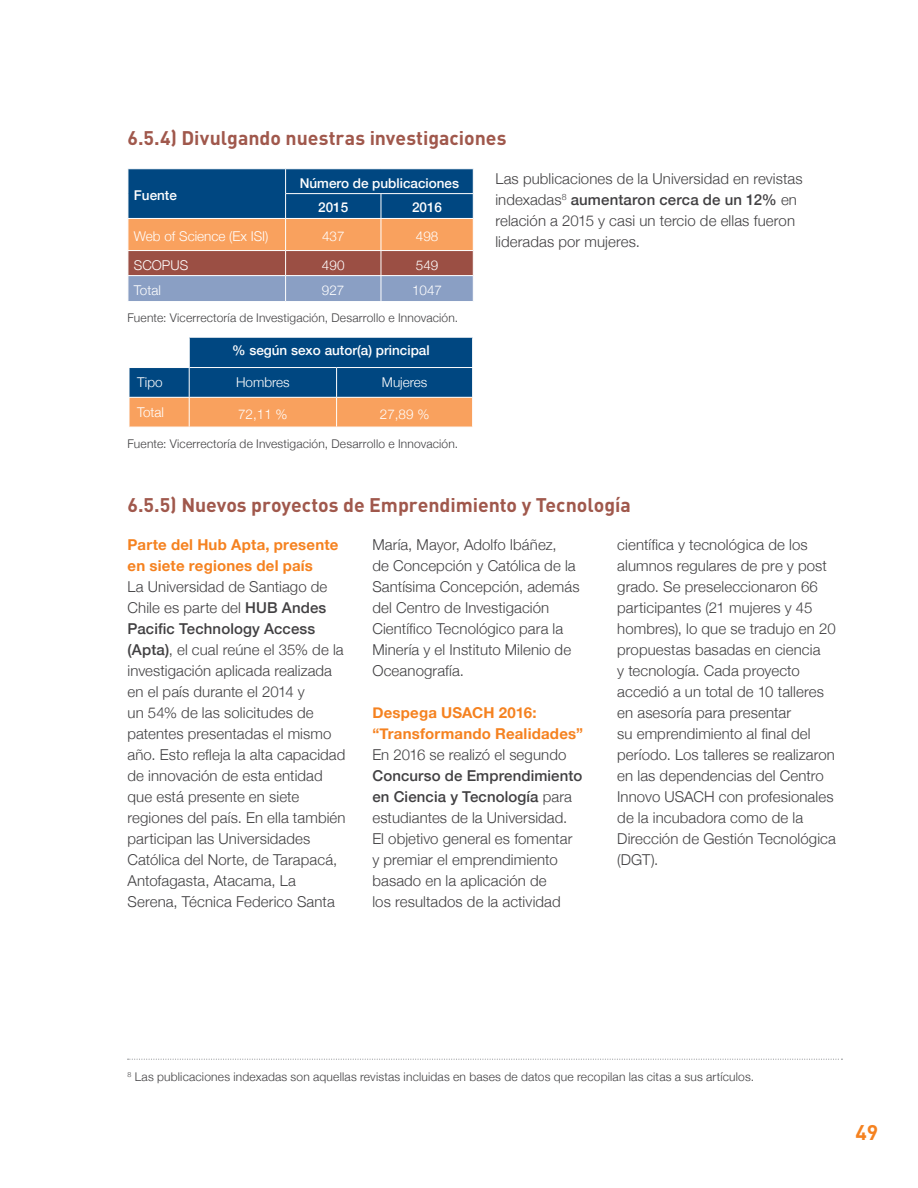
<style>
.page{position:relative;width:918px;height:1188px;background:#fff}
.page>*{position:absolute;margin:0;border:0;box-sizing:border-box;transform-origin:0 0}
.t1{font:700 21px "DIN";color:#f58220}
.t2{font:700 19.5px "DIN";color:#a0584c}
.t3{font:300 15px/21px "Helvetica Neue";letter-spacing:.01em;color:#414042}
.t4{font:700 15px/21px "Helvetica Neue";letter-spacing:.015em;color:#f58220}
.t5{font:300 13.5px "Helvetica Neue";color:#fff}
.t6{font:500 13.5px/24.9px "Helvetica Neue";color:#fff}
.t7{font:300 12px "Helvetica Neue";letter-spacing:.015em;color:#414042}
.s1{font-weight:500}
</style>
<div class="page">
<svg style="left:128px;top:1059px;width:714px;height:1px"></svg>
<svg style="left:128px;top:169px;width:346px;height:132px;background:#79747f"></svg>
<svg style="left:129px;top:338px;width:344px;height:89px;background:#677481"></svg>
<h2 class="t2" style="left:128px;top:125px;width:381px">6.5.4) Divulgando nuestras investigaciones</h2>
<p class="t6" style="left:134px;top:183px;width:45px">Fuente</p>
<p class="t6" style="left:318px;top:170px;width:142px;text-indent:-18px">Número de publicaciones<br>2015</p>
<p class="t6" style="left:412px;top:195px;width:32px">2016</p>
<p class="t5" style="left:134px;top:225px;width:136px">Web of Science (Ex ISI)</p>
<p class="t5" style="left:322px;top:225px;width:24px">437</p>
<p class="t5" style="left:416px;top:225px;width:24px">498</p>
<p class="t5" style="left:134px;top:254px;width:56px">SCOPUS</p>
<p class="t5" style="left:322px;top:254px;width:24px">490</p>
<p class="t5" style="left:416px;top:254px;width:24px">549</p>
<p class="t5" style="left:134px;top:279px;width:29px">Total</p>
<p class="t5" style="left:322px;top:279px;width:24px">927</p>
<p class="t5" style="left:412px;top:279px;width:32px">1047</p>
<p class="t7" style="left:128px;top:308px;width:332px">Fuente: Vicerrectoría de Investigación, Desarrollo e Innovación.</p>
<p class="t6" style="left:232px;top:338px;width:199px">% según sexo autor(a) principal</p>
<p class="t5" style="left:137px;top:371px;width:27px">Tipo</p>
<p class="t5" style="left:236px;top:371px;width:55px">Hombres</p>
<p class="t5" style="left:382px;top:371px;width:47px">Mujeres</p>
<p class="t5" style="left:137px;top:401px;width:29px">Total</p>
<p class="t5" style="left:238px;top:403px;width:51px">72,11 %</p>
<p class="t5" style="left:380px;top:403px;width:51px">27,89 %</p>
<p class="t7" style="left:128px;top:434px;width:332px">Fuente: Vicerrectoría de Investigación, Desarrollo e Innovación.</p>
<p class="t3" style="left:495px;top:167px;width:309px">Las publicaciones de la Universidad en revistas indexadas<sup>8</sup> <span class="s1">aumentaron cerca de un 12%</span> en relación a 2015 y casi un tercio de ellas fueron lideradas por mujeres.</p>
<h2 class="t2" style="left:128px;top:492px;width:505px">6.5.5) Nuevos proyectos de Emprendimiento y Tecnología</h2>
<p class="t4" style="left:128px;top:534px;width:212px">Parte del Hub Apta, presente en siete regiones del país</p>
<p class="t3" style="left:128px;top:575px;width:220px">La Universidad de Santiago de<br>Chile es parte del <span class="s1">HUB Andes<br>Pacific Technology Access (Apta)</span>, el cual reúne el 35% de la investigación aplicada realizada en el país durante el 2014 y<br>un 54% de las solicitudes de patentes presentadas el mismo año. Esto refleja la alta capacidad de innovación de esta entidad que está presente en siete regiones del país. En ella también participan las Universidades<br>Católica del Norte, de Tarapacá,<br>Antofagasta, Atacama, La<br>Serena, Técnica Federico Santa</p>
<p class="t3" style="left:372px;top:533px;width:209px">María, Mayor, Adolfo Ibáñez,<br>de Concepción y Católica de la<br>Santísima Concepción, además del Centro de Investigación<br>Científico Tecnológico para la<br>Minería y el Instituto Milenio de<br>Oceanografía.</p>
<p class="t4" style="left:372px;top:702px;width:212px">Despega USACH 2016: “Transformando Realidades”</p>
<p class="t3" style="left:372px;top:743px;width:196px">En 2016 se realizó el segundo</p>
<p class="t3" style="left:372px;top:764px;width:211px"><span class="s1">Concurso de Emprendimiento en Ciencia y Tecnología</span> para estudiantes de la Universidad.<br>El objetivo general es fomentar y premiar el emprendimiento basado en la aplicación de<br>los resultados de la actividad</p>
<p class="t3" style="left:617px;top:533px;width:220px">científica y tecnológica de los alumnos regulares de pre y post grado. Se preseleccionaron 66 participantes (21 mujeres y 45 hombres), lo que se tradujo en 20 propuestas basadas en ciencia<br>y tecnología. Cada proyecto accedió a un total de 10 talleres en asesoría para presentar<br>su emprendimiento al final del período. Los talleres se realizaron en las dependencias del Centro<br>Innovo USACH con profesionales de la incubadora como de la<br>Dirección de Gestión Tecnológica (DGT).</p>
<p class="t7" style="left:128px;top:1067px;width:628px"><sup>8</sup> Las publicaciones indexadas son aquellas revistas incluidas en bases de datos que recopilan las citas a sus artículos.</p>
<h1 class="t1" style="left:856px;top:1119px;width:24px">49</h1>
</div>
